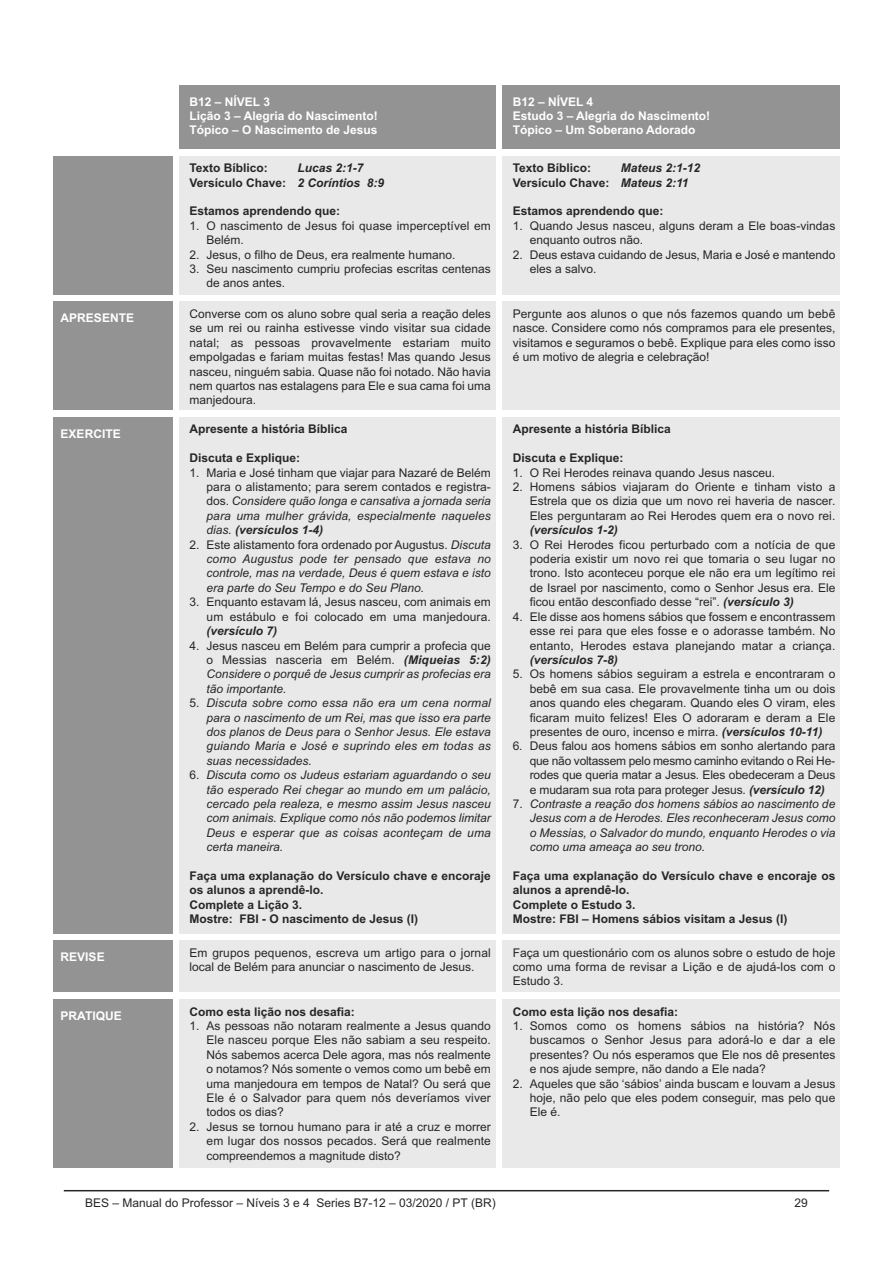
<style>
.page{position:relative;width:893px;height:1263px;background:#fff}
.page>*{position:absolute;margin:0;border:0;box-sizing:border-box;transform-origin:0 0}
.t1{font:12px/14.4px "Arial";color:#272627;text-align:justify}
.t2{font:italic 12px/14.4px "Arial";color:#272627;text-align:justify}
.t3{font:700 12px/14.4px "Arial";color:#272627}
.t4{font:700 12px/14.4px "Arial";color:#fff}
.t5{font:italic 700 12px/14.4px "Arial";color:#272627}
.s1{font-style:normal}
.s2{font-style:italic}
.s3{font-weight:700;font-style:italic}
</style>
<div class="page">
<hr style="left:64px;top:1190px;width:765px;height:1px;background:#272627">
<div style="left:179px;top:85px;width:316px;height:64px;background:#939393"></div>
<div style="left:502px;top:85px;width:338px;height:64px;background:#939393"></div>
<div style="left:53px;top:156px;width:119px;height:139px;background:#939393"></div>
<div style="left:179px;top:156px;width:316px;height:139px;background:#e9e9e9"></div>
<div style="left:502px;top:156px;width:338px;height:139px;background:#e9e9e9"></div>
<div style="left:53px;top:302px;width:119px;height:108px;background:#939393"></div>
<div style="left:179px;top:302px;width:316px;height:108px;background:#e9e9e9"></div>
<div style="left:502px;top:302px;width:338px;height:108px;background:#e9e9e9"></div>
<div style="left:53px;top:417px;width:119px;height:516px;background:#939393"></div>
<div style="left:179px;top:417px;width:316px;height:516px;background:#e9e9e9"></div>
<div style="left:502px;top:417px;width:338px;height:516px;background:#e9e9e9"></div>
<div style="left:53px;top:940px;width:119px;height:52px;background:#939393"></div>
<div style="left:179px;top:940px;width:316px;height:52px;background:#e9e9e9"></div>
<div style="left:502px;top:940px;width:338px;height:52px;background:#e9e9e9"></div>
<div style="left:53px;top:999px;width:119px;height:169px;background:#939393"></div>
<div style="left:179px;top:999px;width:316px;height:169px;background:#e9e9e9"></div>
<div style="left:502px;top:999px;width:338px;height:169px;background:#e9e9e9"></div>
<p class="t4" style="left:190px;top:94px;width:190px">B12 – NÍVEL 3<br>Lição 3 – Alegria do Nascimento!<br>Tópico – O Nascimento de Jesus</p>
<p class="t4" style="left:513px;top:94px;width:199px">B12 – NÍVEL 4<br>Estudo 3 – Alegria do Nascimento!<br>Tópico – Um Soberano Adorado</p>
<p class="t3" style="left:190px;top:161px;width:80px">Texto Bíblico:</p>
<p class="t3" style="left:513px;top:161px;width:80px">Texto Bíblico:</p>
<p class="t5" style="left:190px;top:161px;width:196px;text-indent:108px">Lucas 2:1-7<br><span class="s1">Versículo Chave:</span> 2 Coríntios 8:9</p>
<p class="t3" style="left:190px;top:204px;width:152px">Estamos aprendendo que:</p>
<p class="t1" style="left:207px;top:218px;width:286px;text-indent:-17px">1. O nascimento de Jesus foi quase imperceptível em<br>Belém.</p>
<p class="t1" style="left:190px;top:247px;width:267px">2. Jesus, o filho de Deus, era realmente humano.</p>
<p class="t1" style="left:207px;top:262px;width:286px;text-indent:-17px">3. Seu nascimento cumpriu profecias escritas centenas de anos antes.</p>
<p class="t5" style="left:513px;top:161px;width:189px;text-indent:108px">Mateus 2:1-12<br><span class="s1">Versículo Chave:</span> Mateus 2:11</p>
<p class="t3" style="left:513px;top:204px;width:152px">Estamos aprendendo que:</p>
<p class="t1" style="left:530px;top:218px;width:307px;text-indent:-17px">1. Quando Jesus nasceu, alguns deram a Ele boas-vindas enquanto outros não.</p>
<p class="t1" style="left:530px;top:247px;width:307px;text-indent:-17px">2. Deus estava cuidando de Jesus, Maria e José e mantendo eles a salvo.</p>
<p class="t4" style="left:61px;top:311px;width:75px">APRESENTE</p>
<p class="t1" style="left:190px;top:307px;width:303px">Converse com os aluno sobre qual seria a reação deles se um rei ou rainha estivesse vindo visitar sua cidade natal; as pessoas provavelmente estariam muito empolgadas e fariam muitas festas! Mas quando Jesus nasceu, ninguém sabia. Quase não foi notado. Não havia nem quartos nas estalagens para Ele e sua cama foi uma manjedoura.</p>
<p class="t1" style="left:513px;top:307px;width:324px">Pergunte aos alunos o que nós fazemos quando um bebê nasce. Considere como nós compramos para ele presentes, visitamos e seguramos o bebê. Explique para eles como isso é um motivo de alegria e celebração!</p>
<p class="t4" style="left:61px;top:427px;width:62px">EXERCITE</p>
<p class="t3" style="left:190px;top:422px;width:160px">Apresente a história Bíblica</p>
<p class="t3" style="left:190px;top:451px;width:112px">Discuta e Explique:</p>
<p class="t1" style="left:207px;top:465px;width:286px;text-indent:-17px">1. Maria e José tinham que viajar para Nazaré de Belém para o alistamento; para serem contados e registra&shy;dos. <span class="s2">Considere quão longa e cansativa a jornada seria para uma mulher grávida, especialmente naqueles dias.</span> <span class="s3">(versículos 1-4)</span></p>
<p class="t2" style="left:207px;top:537px;width:286px;text-indent:-17px"><span class="s1">2. Este alistamento fora ordenado por Augustus.</span> Discuta como Augustus pode ter pensado que estava no controle, mas na verdade, Deus é quem estava e isto era parte do Seu Tempo e do Seu Plano.</p>
<p class="t1" style="left:190px;top:595px;width:303px;text-align:right">3. Enquanto estavam lá, Jesus nasceu, com animais em um estábulo e foi colocado em uma manjedoura.</p>
<p class="t5" style="left:207px;top:624px;width:72px">(versículo 7)</p>
<p class="t1" style="left:207px;top:638px;width:286px;text-indent:-17px">4. Jesus nasceu em Belém para cumprir a profecia que o Messias nasceria em Belém. <span class="s3">(Miqueias 5:2)<br></span><span class="s2">Considere o porquê de Jesus cumprir as profecias era tão importante.</span></p>
<p class="t2" style="left:207px;top:696px;width:286px;text-indent:-17px"><span class="s1">5.</span> Discuta sobre como essa não era um cena normal para o nascimento de um Rei, mas que isso era parte dos planos de Deus para o Senhor Jesus. Ele estava guiando Maria e José e suprindo eles em todas as suas necessidades.</p>
<p class="t2" style="left:207px;top:768px;width:286px;text-indent:-17px"><span class="s1">6.</span> Discuta como os Judeus estariam aguardando o seu tão esperado Rei chegar ao mundo em um palácio, cercado pela realeza, e mesmo assim Jesus nasceu com animais. Explique como nós não podemos limitar Deus e esperar que as coisas aconteçam de uma certa maneira.</p>
<p class="t3" style="left:190px;top:868px;width:303px">Faça uma explanação do Versículo chave e encoraje os alunos a aprendê-lo.<br>Complete a Lição 3.<br>Mostre: FBI - O nascimento de Jesus (I)</p>
<p class="t3" style="left:513px;top:422px;width:160px">Apresente a história Bíblica</p>
<p class="t3" style="left:513px;top:451px;width:112px">Discuta e Explique:</p>
<p class="t1" style="left:513px;top:465px;width:264px">1. O Rei Herodes reinava quando Jesus nasceu.</p>
<p class="t1" style="left:530px;top:480px;width:307px;text-indent:-17px">2. Homens sábios viajaram do Oriente e tinham visto a Estrela que os dizia que um novo rei haveria de nascer.<br>Eles perguntaram ao Rei Herodes quem era o novo rei.</p>
<p class="t5" style="left:530px;top:523px;width:90px">(versículos 1-2)</p>
<p class="t1" style="left:530px;top:537px;width:307px;text-indent:-17px">3. O Rei Herodes ficou perturbado com a notícia de que poderia existir um novo rei que tomaria o seu lugar no trono. Isto aconteceu porque ele não era um legítimo rei de Israel por nascimento, como o Senhor Jesus era. Ele ficou então desconfiado desse “rei”. <span class="s3">(versículo 3)</span></p>
<p class="t1" style="left:530px;top:609px;width:307px;text-indent:-17px">4. Ele disse aos homens sábios que fossem e encontrassem esse rei para que eles fosse e o adorasse também. No entanto, Herodes estava planejando matar a criança.</p>
<p class="t5" style="left:530px;top:652px;width:90px">(versículos 7-8)</p>
<p class="t1" style="left:530px;top:667px;width:307px;text-indent:-17px">5. Os homens sábios seguiram a estrela e encontraram o bebê em sua casa. Ele provavelmente tinha um ou dois anos quando eles chegaram. Quando eles O viram, eles ficaram muito felizes! Eles O adoraram e deram a Ele presentes de ouro, incenso e mirra. <span class="s3">(versículos 10-11)</span></p>
<p class="t1" style="left:530px;top:739px;width:307px;text-indent:-17px">6. Deus falou aos homens sábios em sonho alertando para que não voltassem pelo mesmo caminho evitando o Rei He&shy;rodes que queria matar a Jesus. Eles obedeceram a Deus e mudaram sua rota para proteger Jesus. <span class="s3">(versículo 12)</span></p>
<p class="t2" style="left:530px;top:796px;width:307px;text-indent:-17px"><span class="s1">7.</span> Contraste a reação dos homens sábios ao nascimento de Jesus com a de Herodes. Eles reconheceram Jesus como o Messias, o Salvador do mundo, enquanto Herodes o via como uma ameaça ao seu trono.</p>
<p class="t3" style="left:513px;top:868px;width:324px">Faça uma explanação do Versículo chave e encoraje os alunos a aprendê-lo.<br>Complete o Estudo 3.<br>Mostre: FBI – Homens sábios visitam a Jesus (I)</p>
<p class="t4" style="left:61px;top:950px;width:46px">REVISE</p>
<p class="t1" style="left:190px;top:945px;width:303px">Em grupos pequenos, escreva um artigo para o jornal local de Belém para anunciar o nascimento de Jesus.</p>
<p class="t1" style="left:513px;top:945px;width:324px">Faça um questionário com os alunos sobre o estudo de hoje como uma forma de revisar a Lição e de ajudá-los com o Estudo 3.</p>
<p class="t4" style="left:61px;top:1009px;width:63px">PRATIQUE</p>
<p class="t3" style="left:190px;top:1004px;width:167px">Como esta lição nos desafia:</p>
<p class="t1" style="left:207px;top:1019px;width:286px;text-indent:-17px">1. As pessoas não notaram realmente a Jesus quando Ele nasceu porque Eles não sabiam a seu respeito.<br>Nós sabemos acerca Dele agora, mas nós realmente o notamos? Nós somente o vemos como um bebê em uma manjedoura em tempos de Natal? Ou será que Ele é o Salvador para quem nós deveríamos viver todos os dias?</p>
<p class="t1" style="left:207px;top:1119px;width:286px;text-indent:-17px">2. Jesus se tornou humano para ir até a cruz e morrer em lugar dos nossos pecados. Será que realmente compreendemos a magnitude disto?</p>
<p class="t3" style="left:513px;top:1004px;width:167px">Como esta lição nos desafia:</p>
<p class="t1" style="left:530px;top:1019px;width:307px;text-indent:-17px">1. Somos como os homens sábios na história? Nós buscamos o Senhor Jesus para adorá-lo e dar a ele presentes? Ou nós esperamos que Ele nos dê presentes e nos ajude sempre, não dando a Ele nada?</p>
<p class="t1" style="left:530px;top:1076px;width:307px;text-indent:-17px">2. Aqueles que são ‘sábios’ ainda buscam e louvam a Jesus hoje, não pelo que eles podem conseguir, mas pelo que Ele é.</p>
<p class="t1" style="left:85px;top:1195px;width:412px">BES – Manual do Professor – Níveis 3 e 4 Series B7-12 – 03/2020 / PT (BR)</p>
<p class="t1" style="left:795px;top:1195px;width:15px">29</p>
</div>
